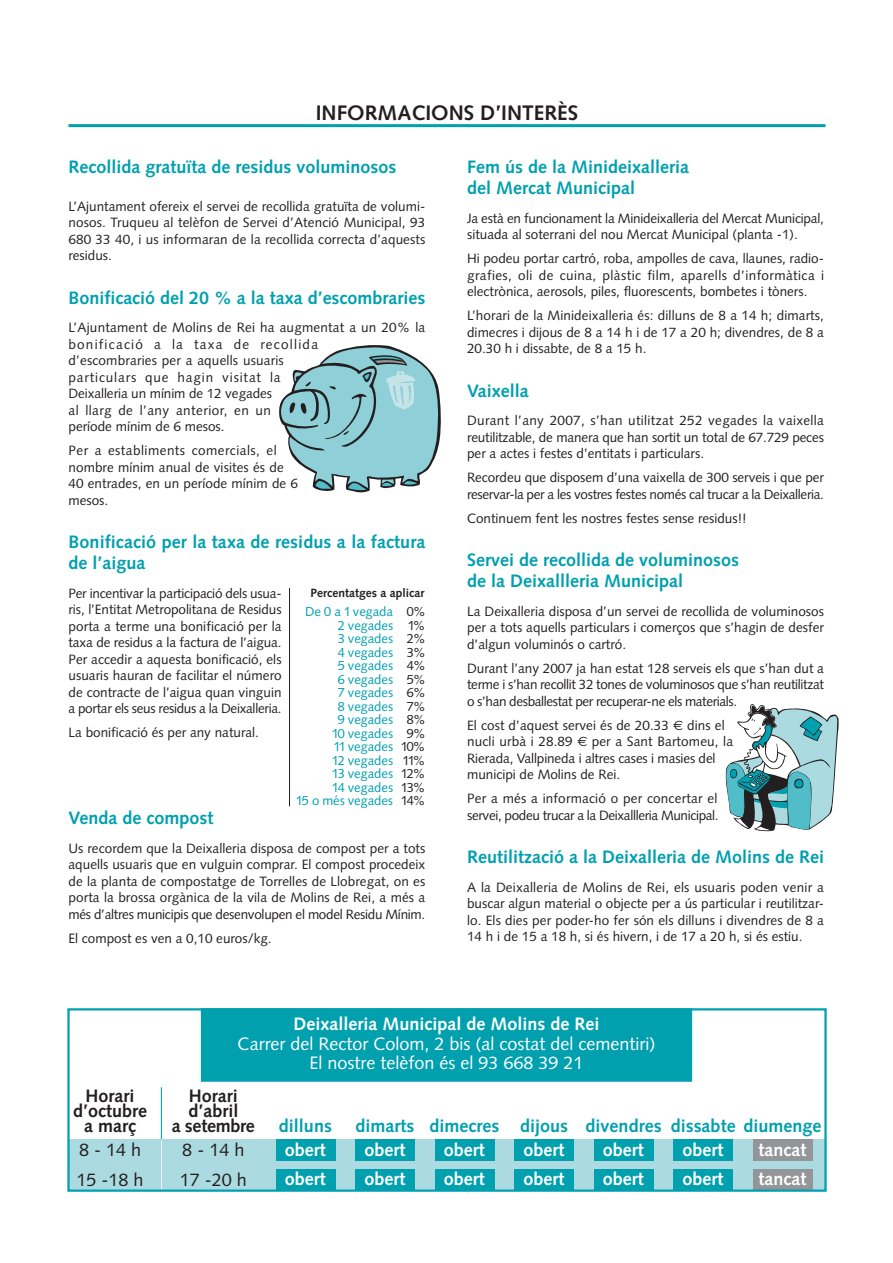
<style>
.page{position:relative;width:893px;height:1263px;background:#fff}
.page>*{position:absolute;margin:0;border:0;box-sizing:border-box;transform-origin:0 0}
.t1{font:700 21px "Syntax";color:#231f20}
.t2{font:700 18px/21px "Syntax";color:#00a0af}
.t3{font:700 18px/29.2px "Syntax";color:#fff}
.t4{font:18px/19.5px "Syntax";color:#fff;text-align:center}
.t5{font:700 18px/15px "Syntax";color:#231f20;text-align:center}
.t6{font:18px/30px "Syntax";color:#231f20}
.t7{font:13.5px/16.5px "Syntax";color:#231f20;text-align:justify}
.t8{font:13.5px/16.5px "Syntax";letter-spacing:-.025em;color:#231f20}
.t9{font:13.5px/13.5px "Syntax";color:#00a0af;text-align:right}
.t10{font:13.5px/13.5px "Syntax";letter-spacing:-.05em;color:#231f20;text-align:center}
.t11{font:700 12px "Syntax";color:#231f20}
.s1{font-family:"Euro Sans"}
</style>
<div class="page">
<div style="left:68px;top:1139px;width:757px;height:51px;background:#abdae0"></div>
<hr style="left:68px;top:124px;width:757px;height:3px;background:#00a0af">
<hr style="left:161px;top:1087px;width:1px;height:103px;background:#00a0af">
<div style="left:276px;top:1139px;width:59px;height:22px;background:#00a0af"></div>
<div style="left:276px;top:1169px;width:59px;height:21px;background:#00a0af"></div>
<div style="left:356px;top:1139px;width:59px;height:22px;background:#00a0af"></div>
<div style="left:356px;top:1169px;width:59px;height:21px;background:#00a0af"></div>
<div style="left:435px;top:1139px;width:59px;height:22px;background:#00a0af"></div>
<div style="left:435px;top:1169px;width:59px;height:21px;background:#00a0af"></div>
<div style="left:514px;top:1139px;width:60px;height:22px;background:#00a0af"></div>
<div style="left:514px;top:1169px;width:60px;height:21px;background:#00a0af"></div>
<div style="left:594px;top:1139px;width:59px;height:22px;background:#00a0af"></div>
<div style="left:594px;top:1169px;width:59px;height:21px;background:#00a0af"></div>
<div style="left:674px;top:1139px;width:59px;height:22px;background:#00a0af"></div>
<div style="left:674px;top:1169px;width:59px;height:21px;background:#00a0af"></div>
<div style="left:753px;top:1139px;width:59px;height:22px;background:#939598"></div>
<div style="left:753px;top:1169px;width:59px;height:21px;background:#939598"></div>
<div style="left:201px;top:1008px;width:491px;height:74px;background:#00a0af;border:2px solid #00a0af"></div>
<hr style="left:161px;top:1139px;width:1px;height:51px;background:#fff">
<div style="left:67px;top:1008px;width:760px;height:184px;border:2px solid #00a0af"></div>
<hr style="left:289px;top:588px;width:1px;height:218px;background:#231f20">
<svg style="left:279px;top:345px;width:162px;height:148px"></svg>
<svg style="left:725px;top:704px;width:114px;height:128px"></svg>
<h1 class="t1" style="left:316px;top:104px;width:264px">INFORMACIONS D’INTERÈS</h1>
<h2 class="t2" style="left:68px;top:158px;width:329px">Recollida gratuïta de residus voluminosos</h2>
<p class="t7" style="left:68px;top:199px;width:358px">L’Ajuntament ofereix el servei de recollida gratuïta de volumi&shy;nosos. Truqueu al telèfon de Servei d’Atenció Municipal, 93<br>680 33 40, i us informaran de la recollida correcta d’aquests residus.</p>
<h2 class="t2" style="left:68px;top:288px;width:358px">Bonificació del 20 % a la taxa d’escombraries</h2>
<p class="t7" style="left:68px;top:320px;width:358px;text-align:left">L’Ajuntament de Molins de Rei ha augmentat a un 20% la bonificació a la taxa de recollida<br>d’escombraries per a aquells usuaris<br>particulars que hagin visitat la<br>Deixalleria un mínim de 12 vegades<br>al llarg de l’any anterior, en un<br>període mínim de 6 mesos.</p>
<p class="t7" style="left:68px;top:443px;width:231px;text-align:left">Per a establiments comercials, el nombre mínim anual de visites és de<br>40 entrades, en un període mínim de 6 mesos.</p>
<h2 class="t2" style="left:68px;top:533px;width:358px">Bonificació per la taxa de residus a la factura de l’aigua</h2>
<p class="t7" style="left:68px;top:586px;width:215px">Per incentivar la participació dels usua&shy;ris, l’Entitat Metropolitana de Residus porta a terme una bonificació per la taxa de residus a la factura de l’aigua.<br>Per accedir a aquesta bonificació, els usuaris hauran de facilitar el número de contracte de l’aigua quan vinguin a portar els seus residus a la Deixalleria.</p>
<p class="t7" style="left:68px;top:725px;width:192px">La bonificació és per any natural.</p>
<p class="t11" style="left:310px;top:588px;width:116px">Percentatges a aplicar</p>
<p class="t9" style="left:296px;top:606px;width:98px">De 0 a 1 vegada<br>2 vegades<br>3 vegades<br>4 vegades<br>5 vegades<br>6 vegades<br>7 vegades<br>8 vegades<br>9 vegades<br>10 vegades<br>11 vegades<br>12 vegades<br>13 vegades<br>14 vegades<br>15 o més vegades</p>
<p class="t10" style="left:401px;top:606px;width:25px">0%<br>1%<br>2%<br>3%<br>4%<br>5%<br>6%<br>7%<br>8%<br>9%<br>10%<br>11%<br>12%<br>13%<br>14%</p>
<h2 class="t2" style="left:68px;top:809px;width:147px">Venda de compost</h2>
<p class="t7" style="left:68px;top:841px;width:358px">Us recordem que la Deixalleria disposa de compost per a tots aquells usuaris que en vulguin comprar. El compost procedeix de la planta de compostatge de Torrelles de Llobregat, on es porta la brossa orgànica de la vila de Molins de Rei, a més a més d’altres municipis que desenvolupen el model Residu Mínim.</p>
<p class="t7" style="left:68px;top:931px;width:205px">El compost es ven a 0,10 euros/kg.</p>
<h2 class="t2" style="left:467px;top:158px;width:224px">Fem ús de la Minideixalleria del Mercat Municipal</h2>
<p class="t7" style="left:467px;top:211px;width:358px">Ja està en funcionament la Minideixalleria del Mercat Municipal, situada al soterrani del nou Mercat Municipal (planta -1).</p>
<p class="t7" style="left:467px;top:251px;width:358px">Hi podeu portar cartró, roba, ampolles de cava, llaunes, radio&shy;grafies, oli de cuina, plàstic film, aparells d’informàtica i electrònica, aerosols, piles, fluorescents, bombetes i tòners.</p>
<p class="t7" style="left:467px;top:308px;width:358px">L’horari de la Minideixalleria és: dilluns de 8 a 14 h; dimarts, dimecres i dijous de 8 a 14 h i de 17 a 20 h; divendres, de 8 a 20.30 h i dissabte, de 8 a 15 h.</p>
<h2 class="t2" style="left:467px;top:381px;width:63px">Vaixella</h2>
<p class="t7" style="left:467px;top:413px;width:358px">Durant l’any 2007, s’han utilitzat 252 vegades la vaixella reutilitzable, de manera que han sortit un total de 67.729 peces per a actes i festes d’entitats i particulars.</p>
<p class="t8" style="left:467px;top:470px;width:358px">Recordeu que disposem d’una vaixella de 300 serveis i que per reservar-la per a les vostres festes només cal trucar a la Deixalleria.</p>
<p class="t7" style="left:467px;top:511px;width:281px">Continuem fent les nostres festes sense residus!!</p>
<h2 class="t2" style="left:467px;top:551px;width:274px">Servei de recollida de voluminosos de la Deixallleria Municipal</h2>
<p class="t7" style="left:467px;top:604px;width:358px">La Deixalleria disposa d’un servei de recollida de voluminosos per a tots aquells particulars i comerços que s’hagin de desfer d’algun voluminós o cartró.</p>
<p class="t7" style="left:467px;top:661px;width:358px">Durant l’any 2007 ja han estat 128 serveis els que s’han dut a terme i s’han recollit 32 tones de voluminosos que s’han reutilitzat o s’han desballestat per recuperar-ne els materials.</p>
<p class="t7" style="left:467px;top:718px;width:268px;text-align:left">El cost d’aquest servei és de 20.33 <span class="s1">€</span> dins el nucli urbà i 28.89 <span class="s1">€</span> per a Sant Bartomeu, la Rierada, Vallpineda i altres cases i masies del municipi de Molins de Rei.</p>
<p class="t8" style="left:467px;top:791px;width:253px">Per a més a informació o per concertar el servei, podeu trucar a la Deixallleria Municipal.</p>
<h2 class="t2" style="left:467px;top:848px;width:358px">Reutilització a la Deixalleria de Molins de Rei</h2>
<p class="t7" style="left:467px;top:880px;width:358px">A la Deixalleria de Molins de Rei, els usuaris poden venir a buscar algun material o objecte per a ús particular i reutilitzar&shy;lo. Els dies per poder-ho fer són els dilluns i divendres de 8 a 14 h i de 15 a 18 h, si és hivern, i de 17 a 20 h, si és estiu.</p>
<h2 class="t5" style="left:73px;top:1089px;width:76px">Horari d’octubre a març</h2>
<h2 class="t6" style="left:77px;top:1136px;width:69px">8 - 14 h<br>15 -18 h</h2>
<h2 class="t3" style="left:293px;top:1011px;width:308px">Deixalleria Municipal de Molins de Rei</h2>
<h2 class="t4" style="left:238px;top:1035px;width:419px">Carrer del Rector Colom, 2 bis (al costat del cementiri)<br>El nostre telèfon és el 93 668 39 21</h2>
<h2 class="t5" style="left:172px;top:1089px;width:85px">Horari d’abril<br>a setembre</h2>
<h2 class="t6" style="left:180px;top:1136px;width:69px">8 - 14 h<br>17 -20 h</h2>
<h2 class="t3" style="left:285px;top:1136px;width:43px">obert obert</h2>
<h2 class="t2" style="left:279px;top:1116px;width:55px">dilluns</h2>
<h2 class="t2" style="left:356px;top:1116px;width:60px">dimarts</h2>
<h2 class="t3" style="left:364px;top:1136px;width:43px">obert obert</h2>
<h2 class="t2" style="left:430px;top:1116px;width:71px">dimecres</h2>
<h2 class="t3" style="left:444px;top:1136px;width:43px">obert obert</h2>
<h2 class="t2" style="left:520px;top:1116px;width:50px">dijous</h2>
<h2 class="t3" style="left:523px;top:1136px;width:43px">obert obert</h2>
<h2 class="t2" style="left:586px;top:1116px;width:77px">divendres</h2>
<h2 class="t3" style="left:603px;top:1136px;width:43px">obert obert</h2>
<h2 class="t2" style="left:671px;top:1116px;width:152px">dissabte diumenge</h2>
<h2 class="t3" style="left:758px;top:1136px;width:49px">tancat tancat</h2>
<h2 class="t3" style="left:682px;top:1136px;width:43px">obert obert</h2>
</div>
